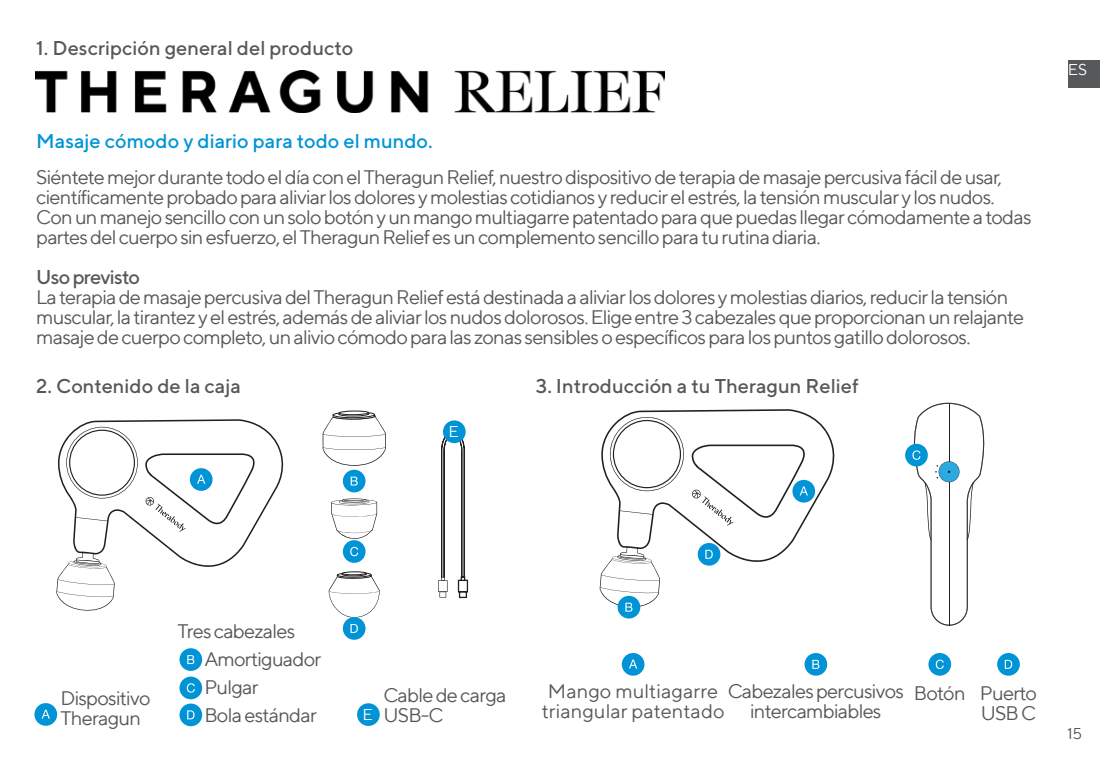
<style>
.page{position:relative;width:1100px;height:760px;background:#fff}
.page>*{position:absolute;margin:0;border:0;box-sizing:border-box;transform-origin:0 0}
.t1{font:20px/20px "TT Norms";letter-spacing:-.04em;color:#57585a}
.t2{font:500 20px "TT Norms";color:#57585a}
.t3{font:500 20px "TT Norms";color:#0094d7}
.t4{font:20px/20px "TT Norms";color:#57585a;text-align:center}
.t5{font:500 20px "TT Norms";letter-spacing:-.04em;color:#57585a}
.t6{font:16px "TT Norms";color:#fff}
.t7{font:16px "TT Norms";color:#57585a}
</style>
<div class="page">
<img style="left:36px;top:70px;width:628px;height:43px">
<svg style="left:58px;top:419px;width:226px;height:148px"></svg>
<svg style="left:66px;top:427px;width:72px;height:71px"></svg>
<svg style="left:56px;top:552px;width:59px;height:59px"></svg>
<svg style="left:76px;top:517px;width:32px;height:4px"></svg>
<div style="left:34px;top:703px;width:23px;height:22px;background:#0094d7;border-radius:50%"></div>
<svg style="left:42px;top:709px;width:8px;height:9px"></svg>
<svg style="left:145px;top:453px;width:110px;height:79px"></svg>
<div style="left:343px;top:470px;width:22px;height:22px;background:#0094d7;border-radius:50%"></div>
<svg style="left:351px;top:476px;width:7px;height:9px"></svg>
<div style="left:343px;top:540px;width:22px;height:23px;background:#0094d7;border-radius:50%"></div>
<svg style="left:350px;top:547px;width:8px;height:9px"></svg>
<svg style="left:438px;top:580px;width:2px;height:12px"></svg>
<div style="left:439px;top:581px;width:8px;height:10px;background:#fff"></div>
<svg style="left:440px;top:435px;width:28px;height:163px"></svg>
<svg style="left:331px;top:498px;width:46px;height:41px"></svg>
<div style="left:337px;top:572px;width:34px;height:5px;border:1px solid #231f20;border-radius:50%"></div>
<div style="left:342px;top:572px;width:25px;height:4px;border:1px solid #231f20;border-radius:50%"></div>
<div style="left:342px;top:571px;width:24px;height:4px;border:1px solid #231f20;border-radius:50%"></div>
<svg style="left:329px;top:574px;width:51px;height:43px"></svg>
<div style="left:333px;top:412px;width:42px;height:6px;border:1px solid #231f20;border-radius:50%"></div>
<div style="left:338px;top:411px;width:31px;height:5px;border:1px solid #231f20;border-radius:50%"></div>
<div style="left:339px;top:411px;width:30px;height:4px;border:1px solid #231f20;border-radius:50%"></div>
<svg style="left:323px;top:414px;width:63px;height:52px"></svg>
<div style="left:343px;top:617px;width:22px;height:23px;background:#0094d7;border-radius:50%"></div>
<svg style="left:350px;top:624px;width:8px;height:9px"></svg>
<div style="left:179px;top:648px;width:23px;height:23px;background:#0094d7;border-radius:50%"></div>
<svg style="left:187px;top:655px;width:7px;height:9px"></svg>
<div style="left:179px;top:676px;width:23px;height:23px;background:#0094d7;border-radius:50%"></div>
<svg style="left:187px;top:683px;width:8px;height:9px"></svg>
<div style="left:179px;top:703px;width:23px;height:23px;background:#0094d7;border-radius:50%"></div>
<svg style="left:187px;top:710px;width:8px;height:9px"></svg>
<div style="left:443px;top:420px;width:23px;height:23px;background:#0094d7;border-radius:50%"></div>
<div style="left:357px;top:703px;width:23px;height:23px;background:#0094d7;border-radius:50%"></div>
<div style="left:622px;top:653px;width:22px;height:22px;background:#0094d7;border-radius:50%"></div>
<svg style="left:629px;top:659px;width:8px;height:9px"></svg>
<div style="left:804px;top:653px;width:23px;height:22px;background:#0094d7;border-radius:50%"></div>
<svg style="left:812px;top:660px;width:7px;height:9px"></svg>
<div style="left:928px;top:653px;width:23px;height:22px;background:#0094d7;border-radius:50%"></div>
<svg style="left:936px;top:659px;width:8px;height:10px"></svg>
<svg style="left:905px;top:444px;width:23px;height:22px"></svg>
<svg style="left:909px;top:403px;width:76px;height:222px"></svg>
<div style="left:997px;top:653px;width:23px;height:22px;background:#0094d7;border-radius:50%"></div>
<svg style="left:1005px;top:660px;width:7px;height:9px"></svg>
<svg style="left:601px;top:409px;width:234px;height:154px"></svg>
<svg style="left:610px;top:417px;width:74px;height:74px"></svg>
<svg style="left:620px;top:510px;width:33px;height:5px"></svg>
<div style="left:792px;top:480px;width:23px;height:22px;background:#0094d7;border-radius:50%"></div>
<svg style="left:691px;top:444px;width:117px;height:81px"></svg>
<div style="left:618px;top:596px;width:22px;height:22px;background:#0094d7;border-radius:50%"></div>
<svg style="left:599px;top:547px;width:61px;height:64px"></svg>
<div style="left:698px;top:543px;width:22px;height:22px;background:#0094d7;border-radius:50%"></div>
<svg style="left:705px;top:550px;width:8px;height:9px"></svg>
<div style="left:1068px;top:60px;width:32px;height:27px;background:#57585a"></div>
<p class="t2" style="left:36px;top:36px;width:318px">1. Descripción general del producto</p>
<p class="t3" style="left:36px;top:128px;width:398px">Masaje cómodo y diario para todo el mundo.</p>
<p class="t1" style="left:36px;top:166px;width:997px">Siéntete mejor durante todo el día con el Theragun Relief, nuestro dispositivo de terapia de masaje percusiva fácil de usar, científicamente probado para aliviar los dolores y molestias cotidianos y reducir el estrés, la tensión muscular y los nudos.<br>Con un manejo sencillo con un solo botón y un mango multiagarre patentado para que puedas llegar cómodamente a todas partes del cuerpo sin esfuerzo, el Theragun Relief es un complemento sencillo para tu rutina diaria.</p>
<p class="t5" style="left:36px;top:264px;width:105px">Uso previsto</p>
<p class="t1" style="left:36px;top:286px;width:989px">La terapia de masaje percusiva del Theragun Relief está destinada a aliviar los dolores y molestias diarios, reducir la tensión muscular, la tirantez y el estrés, además de aliviar los nudos dolorosos. Elige entre 3 cabezales que proporcionan un relajante masaje de cuerpo completo, un alivio cómodo para las zonas sensibles o específicos para los puntos gatillo dolorosos.</p>
<p class="t2" style="left:36px;top:374px;width:206px">2. Contenido de la caja</p>
<p class="t6" style="left:448px;top:422px;width:12px">E</p>
<p class="t2" style="left:536px;top:374px;width:324px">3. Introducción a tu Theragun Relief</p>
<p class="t6" style="left:1068px;top:60px;width:21px">ES</p>
<p class="t1" style="left:60px;top:687px;width:92px">Dispositivo<br>Theragun</p>
<p class="t1" style="left:177px;top:620px;width:120px">Tres cabezales</p>
<p class="t1" style="left:204px;top:648px;width:119px">Amortiguador</p>
<p class="t1" style="left:204px;top:676px;width:56px">Pulgar</p>
<p class="t1" style="left:204px;top:704px;width:114px">Bola estándar</p>
<p class="t1" style="left:383px;top:685px;width:125px">Cable de carga</p>
<p class="t6" style="left:363px;top:704px;width:12px">E</p>
<p class="t1" style="left:383px;top:705px;width:62px">USB-C</p>
<p class="t4" style="left:542px;top:680px;width:184px">Mango multiagarre triangular patentado</p>
<p class="t1" style="left:728px;top:681px;width:178px;text-align:center">Cabezales percusivos intercambiables</p>
<p class="t1" style="left:914px;top:682px;width:53px">Botón</p>
<p class="t1" style="left:980px;top:682px;width:59px">Puerto<br>USB C</p>
<p class="t7" style="left:1067px;top:723px;width:17px">15</p>
</div>
